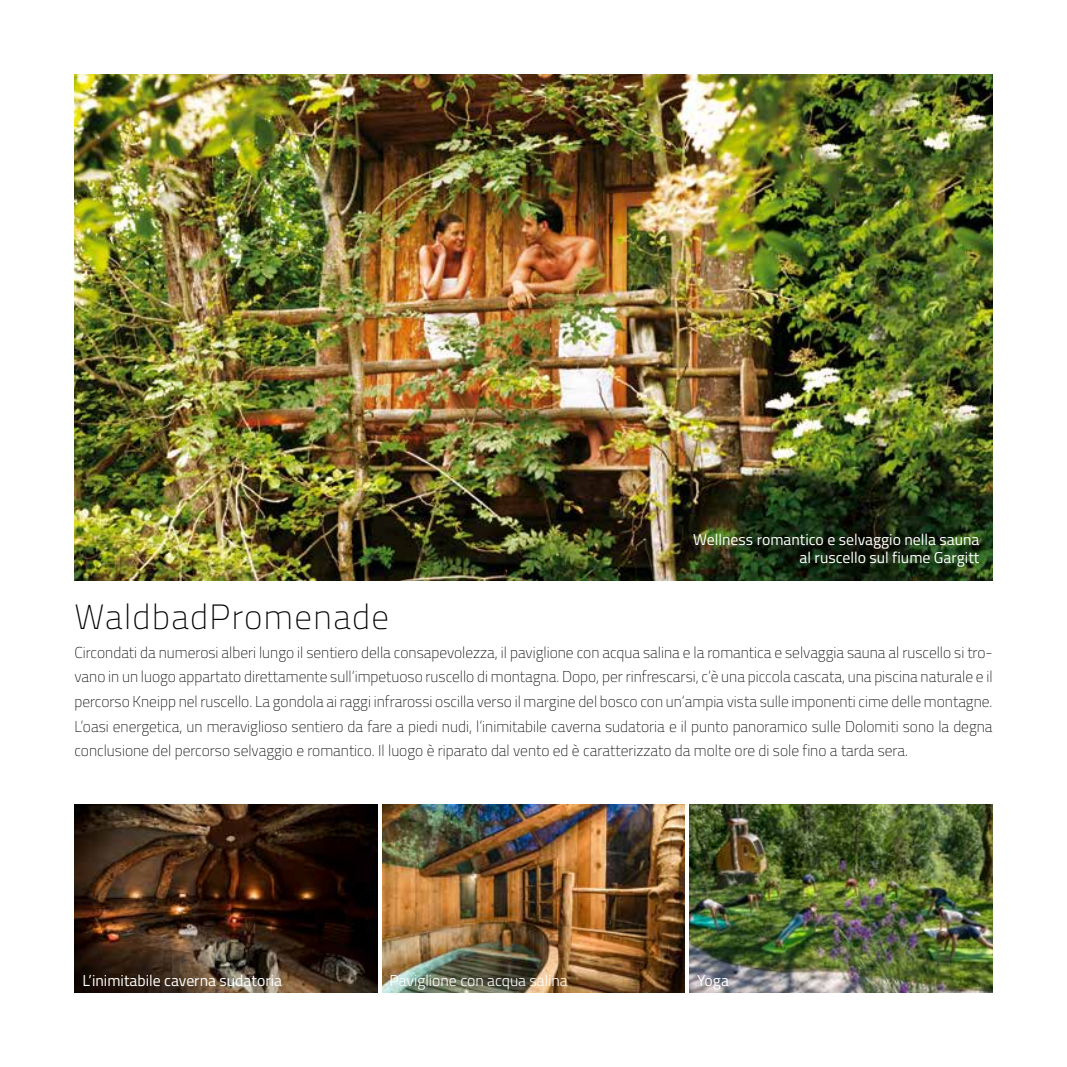
<style>
.page{position:relative;width:1067px;height:1067px;background:#fff}
.page>*{position:absolute;margin:0;border:0;box-sizing:border-box;transform-origin:0 0}
.t1{font:100 35px "Titillium";letter-spacing:.04em;color:#000}
.t2{font:100 15.75px/24.5px "Titillium";color:#000;text-align:justify}
.t3{font:15.75px/17.5px "Titillium";color:#fff;text-align:right}
.t4{font:300 15.75px "Titillium";color:#fff}
</style>
<div class="page">
<img style="left:74px;top:74px;width:918px;height:506px">
<img style="left:74px;top:804px;width:303px;height:188px">
<img style="left:382px;top:804px;width:303px;height:188px">
<img style="left:690px;top:804px;width:302px;height:188px">
<h1 class="t1" style="left:74px;top:592px;width:316px">WaldbadPromenade</h1>
<p class="t3" style="left:693px;top:530px;width:288px">Wellness romantico e selvaggio nella sauna al ruscello sul fiume Gargitt</p>
<p class="t2" style="left:74px;top:639px;width:919px">Circondati da numerosi alberi lungo il sentiero della consapevolezza, il paviglione con acqua salina e la romantica e selvaggia sauna al ruscello si tro&shy;vano in un luogo appartato direttamente sull‘impetuoso ruscello di montagna. Dopo, per rinfrescarsi, c’è una piccola cascata, una piscina naturale e il percorso Kneipp nel ruscello. La gondola ai raggi infrarossi oscilla verso il margine del bosco con un‘ampia vista sulle imponenti cime delle montagne.<br>L’oasi energetica, un meraviglioso sentiero da fare a piedi nudi, l’inimitabile caverna sudatoria e il punto panoramico sulle Dolomiti sono la degna conclusione del percorso selvaggio e romantico. Il luogo è riparato dal vento ed è caratterizzato da molte ore di sole fino a tarda sera.</p>
<p class="t3" style="left:82px;top:971px;width:201px">L’inimitabile caverna sudatoria</p>
<p class="t4" style="left:389px;top:969px;width:180px">Paviglione con acqua salina</p>
<p class="t3" style="left:697px;top:971px;width:33px">Yoga</p>
</div>
